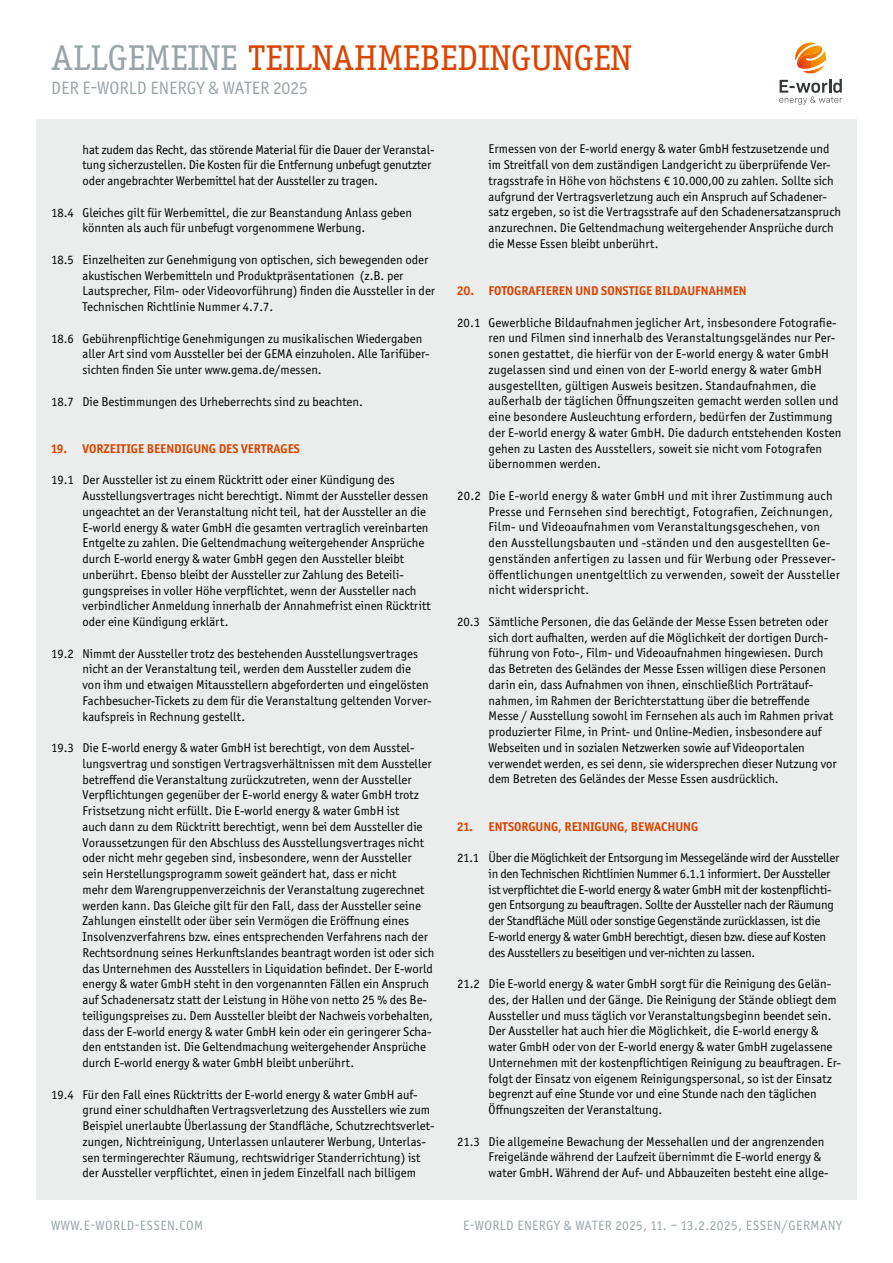
<style>
.page{position:relative;width:893px;height:1263px;background:#fff}
.page>*{position:absolute;margin:0;border:0;box-sizing:border-box;transform-origin:0 0}
.t1{font:36px "Officina Serif Std";color:#d94400}
.t2{font:18px "Officina Sans ITC Pro";color:#9aa5aa}
.t3{font:13.5px "Officina Sans ITC Pro";letter-spacing:.03em;color:#9aa5aa}
.t4{font:12.75px/15.8px "Officina Sans ITC Pro";color:#000}
.t5{font:12.75px/15.8px "Officina Sans ITC Pro";letter-spacing:-.02em;color:#000}
.t6{font:12.75px/15.8px "Officina Sans ITC Pro";letter-spacing:.02em;color:#000}
.t7{font:700 12.75px "Officina Sans ITC Pro";color:#d94400}
.s1{color:#9aa5aa}
</style>
<div class="page">
<div style="left:36px;top:119px;width:821px;height:1080px;background:#ebeded"></div>
<svg style="left:795px;top:43px;width:31px;height:30px"></svg>
<svg style="left:779px;top:79px;width:63px;height:26px"></svg>
<h1 class="t1" style="left:51px;top:37px;width:582px"><span class="s1">ALLGEMEINE</span> TEILNAHMEBEDINGUNGEN</h1>
<h2 class="t2" style="left:51px;top:78px;width:258px">DER E-WORLD ENERGY &amp; WATER 2025</h2>
<p class="t4" style="left:83px;top:141px;width:354px">hat zudem das Recht, das störende Material für die Dauer der Veranstal&shy;tung sicherzustellen. Die Kosten für die Entfernung unbefugt genutzter oder angebrachter Werbemittel hat der Aussteller zu tragen.</p>
<p class="t4" style="left:83px;top:204px;width:331px;text-indent:-32px">18.4 Gleiches gilt für Werbemittel, die zur Beanstandung Anlass geben könnten als auch für unbefugt vorgenommene Werbung.</p>
<p class="t4" style="left:83px;top:252px;width:354px;text-indent:-32px">18.5 Einzelheiten zur Genehmigung von optischen, sich bewegenden oder akustischen Werbemitteln und Produktpräsentationen (z.B. per Lautsprecher, Film- oder Videovorführung) finden die Aussteller in der Technischen Richtlinie Nummer 4.7.7.</p>
<p class="t4" style="left:83px;top:330px;width:348px;text-indent:-32px">18.6 Gebührenpflichtige Genehmigungen zu musikalischen Wiedergaben aller Art sind vom Aussteller bei der GEMA einzuholen. Alle Tarifüber&shy;sichten finden Sie unter www.gema.de/messen.</p>
<p class="t4" style="left:51px;top:393px;width:313px">18.7 Die Bestimmungen des Urheberrechts sind zu beachten.</p>
<p class="t7" style="left:51px;top:441px;width:250px">19. VORZEITIGE BEENDIGUNG DES VERTRAGES</p>
<p class="t4" style="left:83px;top:472px;width:350px;text-indent:-32px">19.1 Der Aussteller ist zu einem Rücktritt oder einer Kündigung des Ausstellungsvertrages nicht berechtigt. Nimmt der Aussteller dessen ungeachtet an der Veranstaltung nicht teil, hat der Aussteller an die E-world energy &amp; water GmbH die gesamten vertraglich vereinbarten Entgelte zu zahlen. Die Geltendmachung weitergehender Ansprüche durch E-world energy &amp; water GmbH gegen den Aussteller bleibt unberührt. Ebenso bleibt der Aussteller zur Zahlung des Beteili&shy;gungspreises in voller Höhe verpflichtet, wenn der Aussteller nach verbindlicher Anmeldung innerhalb der Annahmefrist einen Rücktritt oder eine Kündigung erklärt.</p>
<p class="t4" style="left:83px;top:645px;width:351px;text-indent:-32px">19.2 Nimmt der Aussteller trotz des bestehenden Ausstellungsvertrages nicht an der Veranstaltung teil, werden dem Aussteller zudem die von ihm und etwaigen Mitausstellern abgeforderten und eingelösten Fachbesucher-Tickets zu dem für die Veranstaltung geltenden Vorver&shy;kaufspreis in Rechnung gestellt.</p>
<p class="t4" style="left:83px;top:740px;width:353px;text-indent:-32px">19.3 Die E-world energy &amp; water GmbH ist berechtigt, von dem Ausstel&shy;lungsvertrag und sonstigen Vertragsverhältnissen mit dem Aussteller betreffend die Veranstaltung zurückzutreten, wenn der Aussteller Verpflichtungen gegenüber der E-world energy &amp; water GmbH trotz Fristsetzung nicht erfüllt. Die E-world energy &amp; water GmbH ist<br>auch dann zu dem Rücktritt berechtigt, wenn bei dem Aussteller die Voraussetzungen für den Abschluss des Ausstellungsvertrages nicht oder nicht mehr gegeben sind, insbesondere, wenn der Aussteller sein Herstellungsprogramm soweit geändert hat, dass er nicht<br>mehr dem Warengruppenverzeichnis der Veranstaltung zugerechnet werden kann. Das Gleiche gilt für den Fall, dass der Aussteller seine Zahlungen einstellt oder über sein Vermögen die Eröffnung eines Insolvenzverfahrens bzw. eines entsprechenden Verfahrens nach der Rechtsordnung seines Herkunftslandes beantragt worden ist oder sich das Unternehmen des Ausstellers in Liquidation befindet. Der E-world energy &amp; water GmbH steht in den vorgenannten Fällen ein Anspruch auf Schadenersatz statt der Leistung in Höhe von netto 25 % des Be&shy;teiligungspreises zu. Dem Aussteller bleibt der Nachweis vorbehalten, dass der E-world energy &amp; water GmbH kein oder ein geringerer Scha&shy;den entstanden ist. Die Geltendmachung weitergehender Ansprüche durch E-world energy &amp; water GmbH bleibt unberührt.</p>
<p class="t4" style="left:83px;top:1086px;width:353px;text-indent:-32px">19.4 Für den Fall eines Rücktritts der E-world energy &amp; water GmbH auf&shy;grund einer schuldhaften Vertragsverletzung des Ausstellers wie zum Beispiel unerlaubte Überlassung der Standfläche, Schutzrechtsverlet&shy;zungen, Nichtreinigung, Unterlassen unlauterer Werbung, Unterlas&shy;sen termingerechter Räumung, rechtswidriger Standerrichtung) ist der Aussteller verpflichtet, einen in jedem Einzelfall nach billigem</p>
<p class="t4" style="left:489px;top:141px;width:354px">Ermessen von der E-world energy &amp; water GmbH festzusetzende und im Streitfall von dem zuständigen Landgericht zu überprüfende Ver&shy;tragsstrafe in Höhe von höchstens € 10.000,00 zu zahlen. Sollte sich aufgrund der Vertragsverletzung auch ein Anspruch auf Schadener&shy;satz ergeben, so ist die Vertragsstrafe auf den Schadenersatzanspruch anzurechnen. Die Geltendmachung weitergehender Ansprüche durch die Messe Essen bleibt unberührt.</p>
<p class="t7" style="left:457px;top:283px;width:291px">20. FOTOGRAFIEREN UND SONSTIGE BILDAUFNAHMEN</p>
<p class="t4" style="left:489px;top:314px;width:354px;text-indent:-32px">20.1 Gewerbliche Bildaufnahmen jeglicher Art, insbesondere Fotografie&shy;ren und Filmen sind innerhalb des Veranstaltungsgeländes nur Per&shy;sonen gestattet, die hierfür von der E-world energy &amp; water GmbH zugelassen sind und einen von der E-world energy &amp; water GmbH ausgestellten, gültigen Ausweis besitzen. Standaufnahmen, die außerhalb der täglichen Öffnungszeiten gemacht werden sollen und eine besondere Ausleuchtung erfordern, bedürfen der Zustimmung der E-world energy &amp; water GmbH. Die dadurch entstehenden Kosten gehen zu Lasten des Ausstellers, soweit sie nicht vom Fotografen übernommen werden.</p>
<p class="t6" style="left:489px;top:488px;width:353px;text-indent:-32px">20.2 Die E-world energy &amp; water GmbH und mit ihrer Zustimmung auch Presse und Fernsehen sind berechtigt, Fotografien, Zeichnungen, Film- und Videoaufnahmen vom Veranstaltungsgeschehen, von den Ausstellungsbauten und -ständen und den ausgestellten Ge&shy;genständen anfertigen zu lassen und für Werbung oder Pressever&shy;öffentlichungen unentgeltlich zu verwenden, soweit der Aussteller nicht widerspricht.</p>
<p class="t4" style="left:489px;top:614px;width:350px;text-indent:-32px">20.3 Sämtliche Personen, die das Gelände der Messe Essen betreten oder sich dort aufhalten, werden auf die Möglichkeit der dortigen Durch&shy;führung von Foto-, Film- und Videoaufnahmen hingewiesen. Durch das Betreten des Geländes der Messe Essen willigen diese Personen darin ein, dass Aufnahmen von ihnen, einschließlich Porträtauf&shy;nahmen, im Rahmen der Berichterstattung über die betreffende Messe / Ausstellung sowohl im Fernsehen als auch im Rahmen privat produzierter Filme, in Print- und Online-Medien, insbesondere auf Webseiten und in sozialen Netzwerken sowie auf Videoportalen verwendet werden, es sei denn, sie widersprechen dieser Nutzung vor dem Betreten des Geländes der Messe Essen ausdrücklich.</p>
<p class="t7" style="left:457px;top:818px;width:242px">21. ENTSORGUNG, REINIGUNG, BEWACHUNG</p>
<p class="t5" style="left:489px;top:850px;width:352px;text-indent:-32px">21.1 Über die Möglichkeit der Entsorgung im Messegelände wird der Aussteller in den Technischen Richtlinien Nummer 6.1.1 informiert. Der Aussteller ist verpflichtet die E-world energy &amp; water GmbH mit der kostenpflichti&shy;gen Entsorgung zu beauftragen. Sollte der Aussteller nach der Räumung der Standfläche Müll oder sonstige Gegenstände zurücklassen, ist die E-world energy &amp; water GmbH berechtigt, diesen bzw. diese auf Kosten des Ausstellers zu beseitigen und ver-nichten zu lassen.</p>
<p class="t4" style="left:489px;top:976px;width:354px;text-indent:-32px">21.2 Die E-world energy &amp; water GmbH sorgt für die Reinigung des Gelän&shy;des, der Hallen und der Gänge. Die Reinigung der Stände obliegt dem Aussteller und muss täglich vor Veranstaltungsbeginn beendet sein.<br>Der Aussteller hat auch hier die Möglichkeit, die E-world energy &amp; water GmbH oder von der E-world energy &amp; water GmbH zugelassene Unternehmen mit der kostenpflichtigen Reinigung zu beauftragen. Er&shy;folgt der Einsatz von eigenem Reinigungspersonal, so ist der Einsatz begrenzt auf eine Stunde vor und eine Stunde nach den täglichen Öffnungszeiten der Veranstaltung.</p>
<p class="t4" style="left:489px;top:1133px;width:341px;text-indent:-32px">21.3 Die allgemeine Bewachung der Messehallen und der angrenzenden<br>Freigelände während der Laufzeit übernimmt die E-world energy &amp; water GmbH. Während der Auf- und Abbauzeiten besteht eine allge-</p>
<p class="t3" style="left:51px;top:1218px;width:153px">WWW.E-WORLD-ESSEN.COM</p>
<p class="t3" style="left:463px;top:1218px;width:380px">E-WORLD ENERGY &amp; WATER 2025, 11. – 13.2.2025, ESSEN/GERMANY</p>
</div>
